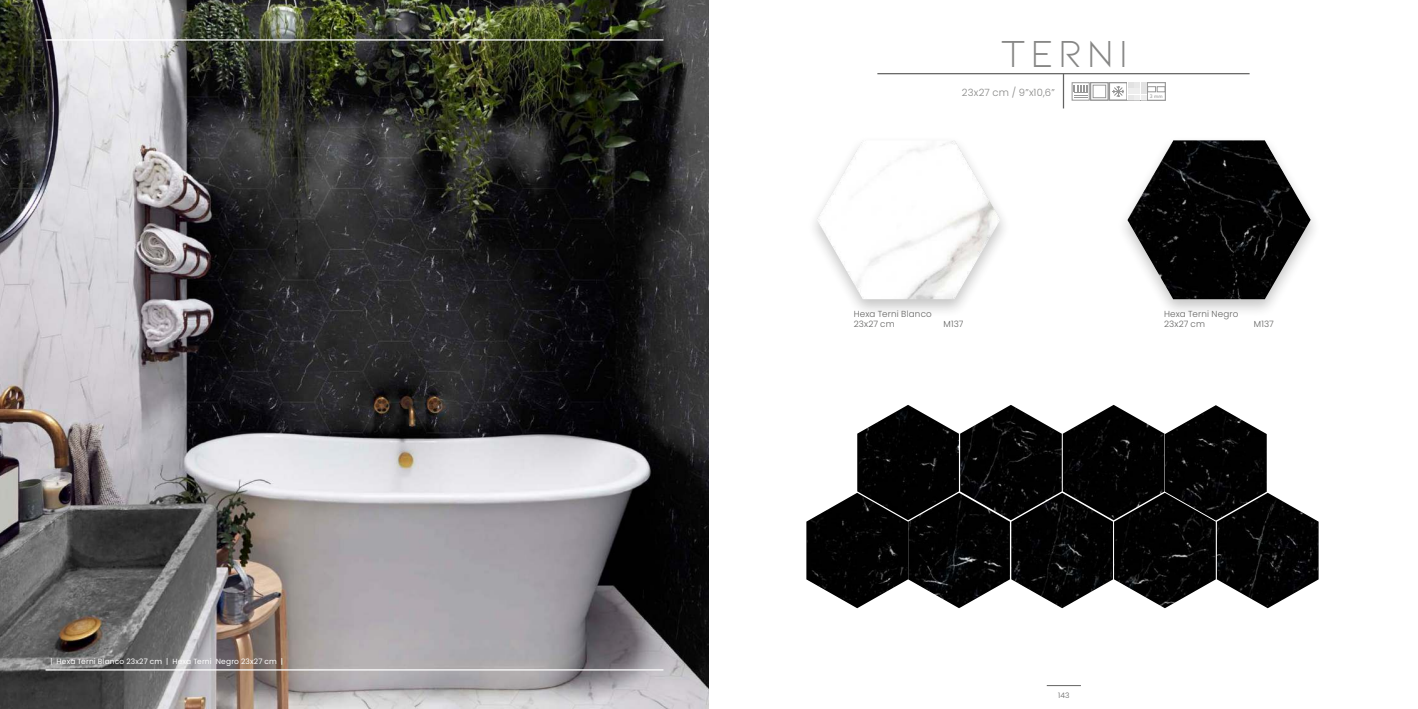
<style>
.page{position:relative;width:1418px;height:709px;background:#fff}
.page>*{position:absolute;margin:0;border:0;box-sizing:border-box;transform-origin:0 0}
.t1{font:40px "Kiona";letter-spacing:.1em;color:#878786}
.t2{font:300 10px "Poppins";letter-spacing:.015em;color:#878786}
.t3{font:300 8.75px/10px "Poppins";letter-spacing:.02em;color:#636362}
.t4{font:7.5px "Poppins";letter-spacing:.02em;color:#fff}
.t5{font:300 7.5px "Poppins";color:#636362}
.t6{font:500 5px "Avenir LT Std";color:#979797}
</style>
<div class="page">
<hr style="left:1062px;top:74px;width:2px;height:34px;background:#636362">
<hr style="left:877px;top:73px;width:372px;height:1px;background:#636362">
<svg style="left:1071px;top:83px;width:18px;height:17px"></svg>
<svg style="left:1073px;top:85px;width:14px;height:13px"></svg>
<div style="left:1092px;top:85px;width:13px;height:13px;border:1px solid #979797"></div>
<div style="left:1090px;top:82px;width:18px;height:18px;border:1px solid #979797"></div>
<div style="left:1109px;top:82px;width:18px;height:18px;border:1px solid #979797"></div>
<div style="left:1147px;top:82px;width:18px;height:18px;background:#9e9e9e"></div>
<hr style="left:1046px;top:685px;width:34px;height:1px;background:#636362">
<img style="left:0;top:0;width:709px;height:709px">
<div style="left:806px;top:135px;width:205px;height:183px;background:#1c1c1b;opacity:.25"></div>
<img style="left:817px;top:140px;width:183px;height:159px">
<img style="left:857px;top:405px;width:101px;height:88px">
<img style="left:1114px;top:493px;width:204px;height:115px">
<img style="left:960px;top:405px;width:306px;height:115px">
<img style="left:806px;top:493px;width:203px;height:115px">
<img style="left:1011px;top:493px;width:101px;height:115px">
<div style="left:1116px;top:136px;width:205px;height:182px;background:#1c1c1b;opacity:.25"></div>
<img style="left:1127px;top:140px;width:183px;height:159px">
<svg style="left:1147px;top:83px;width:18px;height:17px"></svg>
<div style="left:1156px;top:86px;width:9px;height:6px;border:1px solid #979797"></div>
<div style="left:1147px;top:86px;width:8px;height:6px;border:1px solid #979797"></div>
<div style="left:1127px;top:83px;width:20px;height:17px;background:#e2e2e2"></div>
<svg style="left:1112px;top:83px;width:34px;height:17px"></svg>
<hr style="left:46px;top:669px;width:617px;height:1px;background:#fff">
<hr style="left:46px;top:39px;width:617px;height:2px;background:#fff">
<p class="t4" style="left:50px;top:657px;width:234px">| Hexa Terni Blanco 23x27 cm | Hexa Terni Negro 23x27 cm |</p>
<h1 class="t1" style="left:999px;top:34px;width:130px">TERNI</h1>
<p class="t2" style="left:962px;top:87px;width:94px">23x27 cm / 9”x10,6”</p>
<p class="t6" style="left:1131px;top:93px;width:33px"><sup>V3</sup> 3 mm</p>
<p class="t3" style="left:853px;top:308px;width:80px">Hexa Terni Blanco<br>23x27 cm</p>
<p class="t3" style="left:943px;top:318px;width:22px">M137</p>
<p class="t3" style="left:1164px;top:308px;width:76px">Hexa Terni Negro<br>23x27 cm</p>
<p class="t3" style="left:1253px;top:318px;width:22px">M137</p>
<p class="t5" style="left:1058px;top:690px;width:13px">143</p>
</div>
